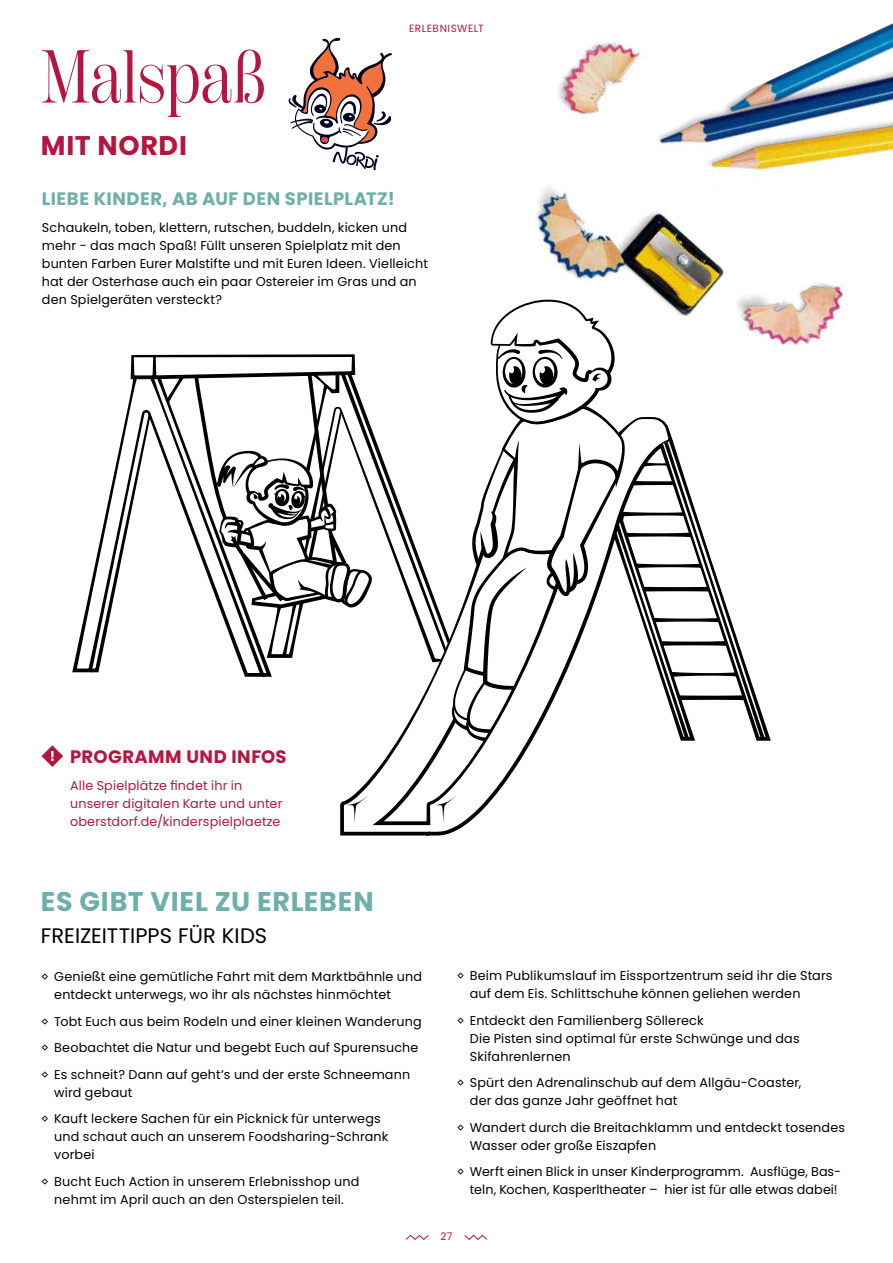
<style>
.page{position:relative;width:893px;height:1263px;background:#fff}
.page>*{position:absolute;margin:0;border:0;box-sizing:border-box;transform-origin:0 0}
.t1{font:74.7px "Scotch Display Comp Rm";color:#b5163f}
.t2{font:700 27px "Poppins";letter-spacing:.03em;color:#6db0ab}
.t3{font:700 27px "Poppins";letter-spacing:.025em;color:#b5163f}
.t4{font:21px "Poppins";color:#000}
.t5{font:700 18px "Poppins";letter-spacing:.03em;color:#6db0ab}
.t6{font:700 18px "Poppins";letter-spacing:.025em;color:#b5163f}
.t7{font:12.75px/18px "Poppins";letter-spacing:.01em;color:#000}
.t8{font:12.75px/18px "Poppins";letter-spacing:.01em;color:#b5163f}
.t9{font:10.5px "Poppins";letter-spacing:.04em;color:#b5163f}
</style>
<div class="page">
<svg style="left:406px;top:1235px;width:23px;height:5px"></svg>
<svg style="left:464px;top:1235px;width:23px;height:5px"></svg>
<svg style="left:42px;top:745px;width:21px;height:22px"></svg>
<svg style="left:289px;top:38px;width:103px;height:132px"></svg>
<svg style="left:72px;top:589px;width:18px;height:84px"></svg>
<svg style="left:340px;top:741px;width:192px;height:94px"></svg>
<svg style="left:346px;top:795px;width:23px;height:29px"></svg>
<svg style="left:435px;top:795px;width:22px;height:29px"></svg>
<svg style="left:90px;top:354px;width:681px;height:387px"></svg>
<img style="left:487px;top:23px;width:406px;height:358px">
<h1 class="t1" style="left:41px;top:34px;width:226px">Malspaß</h1>
<h2 class="t3" style="left:41px;top:130px;width:148px">MIT NORDI</h2>
<p class="t9" style="left:409px;top:23px;width:76px">ERLEBNISWELT</p>
<h3 class="t5" style="left:42px;top:188px;width:354px">LIEBE KINDER, AB AUF DEN SPIELPLATZ!</h3>
<p class="t7" style="left:42px;top:218px;width:388px">Schaukeln, toben, klettern, rutschen, buddeln, kicken und mehr - das mach Spaß! Füllt unseren Spielplatz mit den bunten Farben Eurer Malstifte und mit Euren Ideen. Vielleicht hat der Osterhase auch ein paar Ostereier im Gras und an den Spielgeräten versteckt?</p>
<h3 class="t6" style="left:70px;top:746px;width:218px">PROGRAMM UND INFOS</h3>
<p class="t8" style="left:70px;top:776px;width:214px">Alle Spielplätze findet ihr in unserer digitalen Karte und unter oberstdorf.de/kinderspielplaetze</p>
<h2 class="t2" style="left:41px;top:886px;width:334px">ES GIBT VIEL ZU ERLEBEN</h2>
<h3 class="t4" style="left:41px;top:923px;width:228px">FREIZEITTIPPS FÜR KIDS</h3>
<p class="t7" style="left:54px;top:968px;width:369px;text-indent:-13px">◊ Genießt eine gemütliche Fahrt mit dem Marktbähnle und entdeckt unterwegs, wo ihr als nächstes hinmöchtet</p>
<p class="t7" style="left:42px;top:1008px;width:382px;line-height:26.5px">◊ Tobt Euch aus beim Rodeln und einer kleinen Wanderung ◊ Beobachtet die Natur und begebt Euch auf Spurensuche ◊ Es schneit? Dann auf geht’s und der erste Schneemann</p>
<p class="t7" style="left:42px;top:1079px;width:341px;line-height:26.5px;text-indent:13px">wird gebaut<br>◊ Kauft leckere Sachen für ein Picknick für unterwegs</p>
<p class="t7" style="left:54px;top:1128px;width:336px">und schaut auch an unserem Foodsharing-Schrank vorbei</p>
<p class="t7" style="left:42px;top:1172px;width:319px;text-align:center">◊ Bucht Euch Action in unserem Erlebnisshop und nehmt im April auch an den Osterspielen teil.</p>
<p class="t7" style="left:470px;top:967px;width:364px;text-indent:-13px">◊ Beim Publikumslauf im Eissportzentrum seid ihr die Stars auf dem Eis. Schlittschuhe können geliehen werden</p>
<p class="t7" style="left:470px;top:1011px;width:331px;text-indent:-13px">◊ Entdeckt den Familienberg Söllereck<br>Die Pisten sind optimal für erste Schwünge und das<br>Skifahrenlernen</p>
<p class="t7" style="left:470px;top:1074px;width:333px;text-indent:-13px">◊ Spürt den Adrenalinschub auf dem Allgäu-Coaster, der das ganze Jahr geöffnet hat</p>
<p class="t7" style="left:470px;top:1118px;width:377px;text-indent:-13px">◊ Wandert durch die Breitachklamm und entdeckt tosendes<br>Wasser oder große Eiszapfen</p>
<p class="t7" style="left:457px;top:1163px;width:386px;text-align:right">◊ Werft einen Blick in unser Kinderprogramm. Ausflüge, Bas&shy;teln, Kochen, Kasperltheater – hier ist für alle etwas dabei!</p>
<p class="t9" style="left:441px;top:1230px;width:13px">27</p>
</div>
